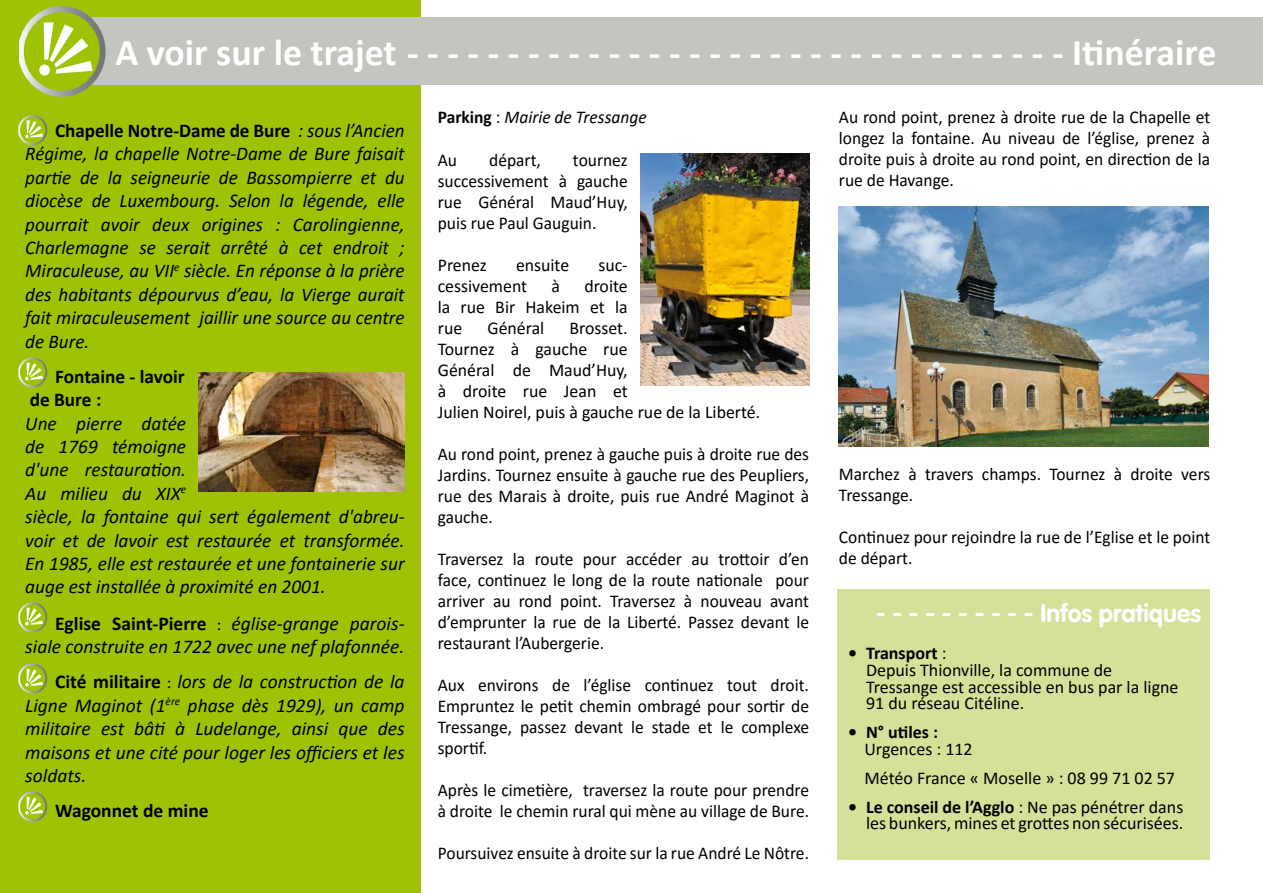
<style>
.page{position:relative;width:1263px;height:893px;background:#fff}
.page>*{position:absolute;margin:0;border:0;box-sizing:border-box;transform-origin:0 0}
.t1{font:700 37.95px "Calibri";color:#fff}
.t2{font:25.2px "VAG Rounded Bold";color:#fff}
.t3{font:italic 19.5px/23.4px "Calibri";color:#000;text-align:justify}
.t4{font:700 19.5px/23.4px "Calibri";color:#000}
.t5{font:18px/21px "Calibri";color:#000;text-align:justify}
.t6{font:italic 18px "Calibri";color:#000}
.t7{font:700 18px "Calibri";color:#000}
.s1{font-weight:700;font-style:normal}
.s2{font-style:normal}
.s3{font-weight:400}
.s4{font-family:"Minion Pro";font-style:normal;font-size:18px}
.s5{font-weight:700}
</style>
<div class="page">
<div style="left:0;top:0;width:420px;height:893px;background:#9fc204"></div>
<div style="left:40px;top:18px;width:1223px;height:67px;background:#c2c6bf"></div>
<svg style="left:19px;top:6px;width:87px;height:91px"></svg>
<div style="left:36px;top:60px;width:20px;height:21px;background:#9fc204;border-radius:50%"></div>
<div style="left:39px;top:65px;width:11px;height:11px;background:#fff;border-radius:50%"></div>
<img style="left:838px;top:207px;width:370px;height:240px">
<div style="left:837px;top:589px;width:373px;height:271px;background:#d3e199"></div>
<svg style="left:18px;top:115px;width:29px;height:30px"></svg>
<svg style="left:18px;top:357px;width:29px;height:30px"></svg>
<svg style="left:18px;top:602px;width:29px;height:31px"></svg>
<svg style="left:18px;top:663px;width:29px;height:31px"></svg>
<svg style="left:18px;top:791px;width:29px;height:31px"></svg>
<img style="left:199px;top:372px;width:206px;height:120px">
<img style="left:640px;top:153px;width:169px;height:233px">
<h1 class="t1" style="left:115px;top:26px;width:1103px">A voir sur le trajet - - - - - - - - - - - - - - - - - - - - - - - - - - - - - - - - - Itinéraire</h1>
<p class="t6" style="left:438px;top:105px;width:210px"><span class="s1">Parking</span> <span class="s2">:</span> Mairie de Tressange</p>
<p class="t5" style="left:438px;top:149px;width:21px">Au</p>
<p class="t5" style="left:489px;top:149px;width:53px">départ,</p>
<p class="t5" style="left:839px;top:106px;width:373px">Au rond point, prenez à droite rue de la Chapelle et longez la fontaine. Au niveau de l’église, prenez à droite puis à droite au rond point, en direction de la rue de Havange.</p>
<p class="t3" style="left:25px;top:118px;width:381px"><span class="s2">▪</span> <span class="s1">Chapelle Notre-Dame de Bure</span> : sous l’Ancien Régime, la chapelle Notre-Dame de Bure faisait partie de la seigneurie de Bassompierre et du diocèse de Luxembourg. Selon la légende, elle pourrait avoir deux origines : Carolingienne, Charlemagne se serait arrêté à cet endroit ; Miraculeuse, au VII<sup>e</sup> siècle. En réponse à la prière des habitants dépourvus d’eau, la Vierge aurait fait miraculeusement jaillir une source au centre de Bure.</p>
<p class="t4" style="left:25px;top:364px;width:161px"><span class="s3">▪</span> Fontaine - lavoir de Bure :</p>
<p class="t3" style="left:25px;top:411px;width:381px;text-align:left">Une pierre datée<br>de 1769 témoigne<br>d'une restauration.<br>Au milieu du XIX<sup>e<br></sup>siècle, la fontaine qui sert également d'abreu&shy;voir et de lavoir est restaurée et transformée.<br>En 1985, elle est restaurée et une fontainerie sur auge est installée à proximité en 2001.</p>
<p class="t3" style="left:25px;top:611px;width:381px"><span class="s2">▪</span> <span class="s1">Eglise Saint-Pierre</span> <span class="s4">:</span> église-grange parois&shy;siale construite en 1722 avec une nef plafonnée.</p>
<p class="t3" style="left:25px;top:669px;width:381px"><span class="s2">▪</span> <span class="s1">Cité militaire</span> <span class="s4">:</span> lors de la construction de la Ligne Maginot (1<sup>ère</sup> phase dès 1929), un camp militaire est bâti à Ludelange, ainsi que des maisons et une cité pour loger les officiers et les soldats.</p>
<p class="t4" style="left:25px;top:798px;width:185px"><span class="s3">▪</span> Wagonnet de mine</p>
<p class="t5" style="left:438px;top:149px;width:191px;text-indent:135px">tournez successivement à gauche rue Général Maud’Huy, puis rue Paul Gauguin.</p>
<p class="t5" style="left:438px;top:254px;width:51px">Prenez</p>
<p class="t5" style="left:516px;top:254px;width:55px">ensuite</p>
<p class="t5" style="left:598px;top:254px;width:31px">suc-</p>
<p class="t5" style="left:438px;top:275px;width:91px">cessivement</p>
<p class="t5" style="left:551px;top:275px;width:10px">à</p>
<p class="t5" style="left:438px;top:275px;width:191px;text-indent:147px">droite la rue Bir Hakeim et la rue</p>
<p class="t5" style="left:487px;top:317px;width:58px">Général</p>
<p class="t5" style="left:438px;top:317px;width:324px;text-align:left;text-indent:132px">Brosset.<br>Tournez à gauche rue<br>Général de Maud’Huy,<br>à droite rue Jean et<br>Julien Noirel, puis à gauche rue de la Liberté.</p>
<p class="t5" style="left:438px;top:443px;width:373px">Au rond point, prenez à gauche puis à droite rue des Jardins. Tournez ensuite à gauche rue des Peupliers, rue des Marais à droite, puis rue André Maginot à gauche.</p>
<p class="t5" style="left:438px;top:548px;width:373px">Traversez la route pour accéder au trottoir d’en face, continuez le long de la route nationale pour arriver au rond point. Traversez à nouveau avant d’emprunter la rue de la Liberté. Passez devant le restaurant l’Aubergerie.</p>
<p class="t5" style="left:438px;top:674px;width:373px">Aux environs de l’église continuez tout droit.<br>Empruntez le petit chemin ombragé pour sortir de Tressange, passez devant le stade et le complexe sportif.</p>
<p class="t5" style="left:438px;top:779px;width:373px">Après le cimetière, traversez la route pour prendre à droite le chemin rural qui mène au village de Bure.</p>
<p class="t5" style="left:438px;top:842px;width:373px">Poursuivez ensuite à droite sur la rue André Le Nôtre.</p>
<p class="t5" style="left:839px;top:463px;width:373px">Marchez à travers champs. Tournez à droite vers<br>Tressange.</p>
<p class="t5" style="left:839px;top:526px;width:373px">Continuez pour rejoindre la rue de l’Eglise et le point de départ.</p>
<h2 class="t2" style="left:876px;top:598px;width:327px">- - - - - - - - - - Infos pratiques</h2>
<p class="t5" style="left:866px;top:644px;width:314px;line-height:16.8px;text-align:left;text-indent:-18px"><span class="s5">• Transport</span> :<br>Depuis Thionville, la commune de<br>Tressange est accessible en bus par la ligne<br>91 du réseau Citéline.</p>
<p class="t7" style="left:848px;top:719px;width:91px">• N° utiles :</p>
<p class="t5" style="left:864px;top:734px;width:312px;line-height:28.8px">Urgences : 112<br>Météo France « Moselle » : 08 99 71 02 57</p>
<p class="t5" style="left:848px;top:798px;width:337px;line-height:16.8px;text-align:right"><span class="s5">• Le conseil de l’Agglo</span> : Ne pas pénétrer dans les bunkers, mines et grottes non sécurisées.</p>
</div>
